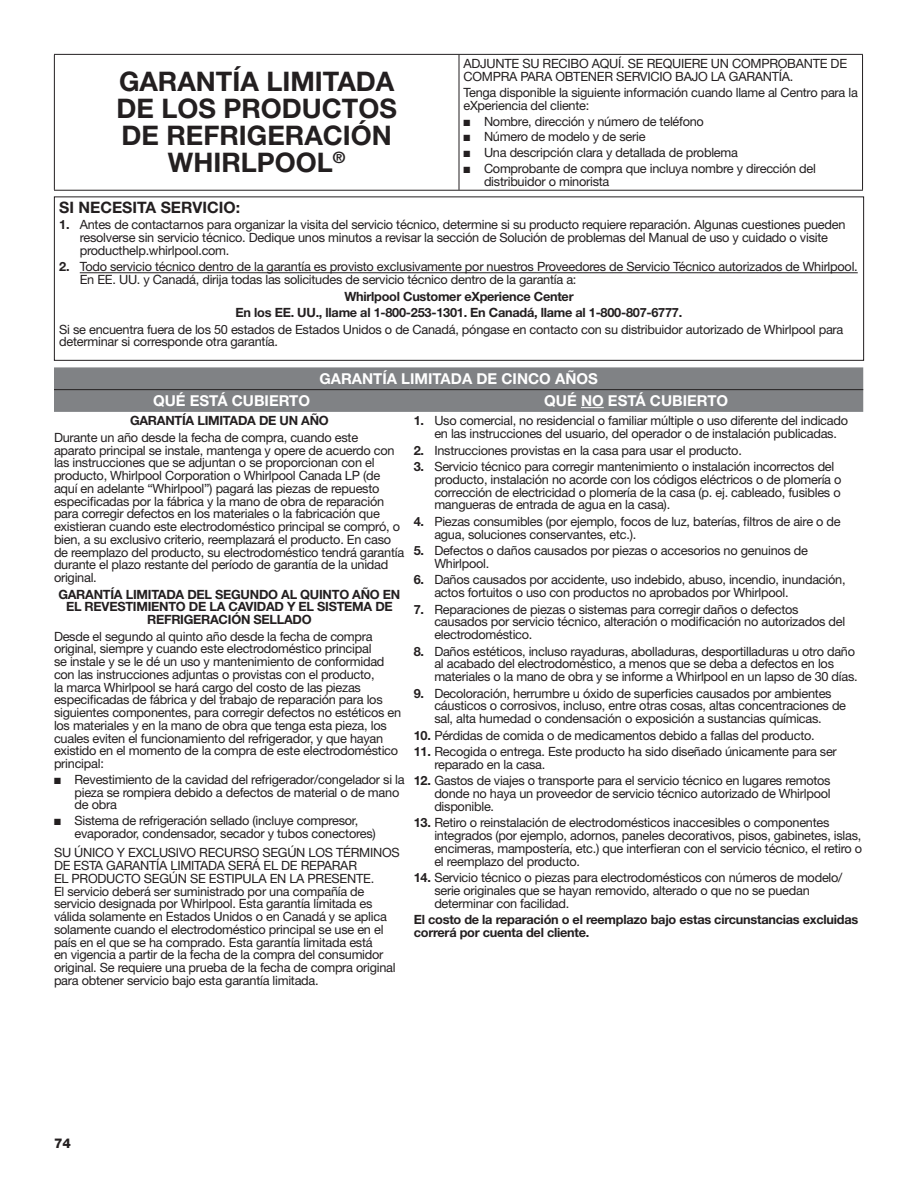
<style>
.page{position:relative;width:918px;height:1188px;background:#fff}
.page>*{position:absolute;margin:0;border:0;box-sizing:border-box;transform-origin:0 0}
.Warranty_Heading_1{font:700 27px/27px "Helvetica Neue LT Std";color:#231f20;text-align:center}
.Warranty_Heading_3{font:700 15.75px "Helvetica Neue LT Std";color:#231f20}
.Warranty_Heading_2{font:700 15px "Helvetica Neue LT Std";color:#fff}
.t1{font:800 13.5px "Helvetica Neue LT Std";color:#231f20}
.Warranty_Body{font:12.75px/12.8px "Helvetica Neue LT Std";letter-spacing:-.02em;color:#231f20}
.Warranty_Body_Bold_C{font:700 12.75px/12.8px "Helvetica Neue LT Std";letter-spacing:-.02em;color:#231f20;text-align:center}
.Warranty_Body_Bold{font:700 12.75px/12.8px "Helvetica Neue LT Std";letter-spacing:-.02em;color:#231f20}
.s1{font-weight:700}
</style>
<div class="page">
<hr style="left:80px;top:272px;width:778px;height:1px;background:#231f20">
<div style="left:54px;top:196px;width:810px;height:165px;border:1px solid #231f20"></div>
<hr style="left:54px;top:54px;width:405px;height:1px;background:#231f20">
<hr style="left:54px;top:55px;width:1px;height:135px;background:#231f20">
<hr style="left:459px;top:54px;width:404px;height:1px;background:#231f20">
<hr style="left:459px;top:55px;width:1px;height:135px;background:#231f20">
<hr style="left:862px;top:55px;width:1px;height:135px;background:#231f20">
<hr style="left:54px;top:190px;width:405px;height:1px;background:#231f20">
<hr style="left:459px;top:190px;width:404px;height:1px;background:#231f20">
<svg style="left:54px;top:367px;width:809px;height:45px;background:#7f8184"></svg>
<h1 class="Warranty_Heading_1" style="left:116px;top:68px;width:282px">GARANTÍA LIMITADA<br>DE LOS PRODUCTOS<br>DE REFRIGERACIÓN<br>WHIRLPOOL<sup>®</sup></h1>
<p class="Warranty_Body" style="left:464px;top:57px;width:385px">ADJUNTE SU RECIBO AQUÍ. SE REQUIERE UN COMPROBANTE DE<br>COMPRA PARA OBTENER SERVICIO BAJO LA GARANTÍA.</p>
<p class="Warranty_Body" style="left:464px;top:86px;width:396px">Tenga disponible la siguiente información cuando llame al Centro para la eXperiencia del cliente:</p>
<p class="Warranty_Body" style="left:464px;top:115px;width:242px">■ Nombre, dirección y número de teléfono</p>
<p class="Warranty_Body" style="left:464px;top:130px;width:184px">■ Número de modelo y de serie</p>
<p class="Warranty_Body" style="left:464px;top:146px;width:276px">■ Una descripción clara y detallada de problema</p>
<p class="Warranty_Body" style="left:484px;top:162px;width:333px;text-indent:-21px">■ Comprobante de compra que incluya nombre y dirección del distribuidor o minorista</p>
<p class="Warranty_Heading_3" style="left:59px;top:198px;width:182px">SI NECESITA SERVICIO:</p>
<p class="Warranty_Body" style="left:80px;top:218px;width:767px;text-indent:-21px"><span class="s1">1.</span> Antes de contactarnos para organizar la visita del servicio técnico, determine si su producto requiere reparación. Algunas cuestiones pueden resolverse sin servicio técnico. Dedique unos minutos a revisar la sección de Solución de problemas del Manual de uso y cuidado o visite producthelp.whirlpool.com.</p>
<p class="Warranty_Body" style="left:80px;top:260px;width:780px;text-indent:-21px"><span class="s1">2.</span> Todo servicio técnico dentro de la garantía es provisto exclusivamente por nuestros Proveedores de Servicio Técnico autorizados de Whirlpool.<br>En EE. UU. y Canadá, dirija todas las solicitudes de servicio técnico dentro de la garantía a:</p>
<p class="Warranty_Body_Bold_C" style="left:344px;top:290px;width:231px">Whirlpool Customer eXperience Center</p>
<p class="Warranty_Body_Bold_C" style="left:236px;top:306px;width:448px">En los EE. UU., llame al 1-800-253-1301. En Canadá, llame al 1-800-807-6777.</p>
<p class="Warranty_Body" style="left:59px;top:323px;width:786px">Si se encuentra fuera de los 50 estados de Estados Unidos o de Canadá, póngase en contacto con su distribuidor autorizado de Whirlpool para determinar si corresponde otra garantía.</p>
<p class="Warranty_Heading_2" style="left:319px;top:369px;width:280px">GARANTÍA LIMITADA DE CINCO AÑOS</p>
<p class="Warranty_Heading_2" style="left:153px;top:391px;width:158px">QUÉ ESTÁ CUBIERTO</p>
<p class="Warranty_Heading_2" style="left:544px;top:391px;width:185px">QUÉ NO ESTÁ CUBIERTO</p>
<p class="Warranty_Body_Bold_C" style="left:130px;top:414px;width:200px">GARANTÍA LIMITADA DE UN AÑO</p>
<p class="Warranty_Body" style="left:54px;top:431px;width:352px">Durante un año desde la fecha de compra, cuando este<br>aparato principal se instale, mantenga y opere de acuerdo con las instrucciones que se adjuntan o se proporcionan con el producto, Whirlpool Corporation o Whirlpool Canada LP (de aquí en adelante “Whirlpool”) pagará las piezas de repuesto especificadas por la fábrica y la mano de obra de reparación para corregir defectos en los materiales o la fabricación que existieran cuando este electrodoméstico principal se compró, o bien, a su exclusivo criterio, reemplazará el producto. En caso de reemplazo del producto, su electrodoméstico tendrá garantía durante el plazo restante del período de garantía de la unidad original.</p>
<p class="Warranty_Body_Bold_C" style="left:58px;top:588px;width:343px">GARANTÍA LIMITADA DEL SEGUNDO AL QUINTO AÑO EN<br>EL REVESTIMIENTO DE LA CAVIDAD Y EL SISTEMA DE<br>REFRIGERACIÓN SELLADO</p>
<p class="Warranty_Body" style="left:54px;top:630px;width:349px">Desde el segundo al quinto año desde la fecha de compra original, siempre y cuando este electrodoméstico principal<br>se instale y se le dé un uso y mantenimiento de conformidad con las instrucciones adjuntas o provistas con el producto,<br>la marca Whirlpool se hará cargo del costo de las piezas especificadas de fábrica y del trabajo de reparación para los siguientes componentes, para corregir defectos no estéticos en los materiales y en la mano de obra que tenga esta pieza, los cuales eviten el funcionamiento del refrigerador, y que hayan existido en el momento de la compra de este electrodoméstico principal:</p>
<p class="Warranty_Body" style="left:75px;top:773px;width:332px;text-indent:-21px">■ Revestimiento de la cavidad del refrigerador/congelador si la pieza se rompiera debido a defectos de material o de mano de obra</p>
<p class="Warranty_Body" style="left:75px;top:814px;width:303px;text-indent:-21px">■ Sistema de refrigeración sellado (incluye compresor, evaporador, condensador, secador y tubos conectores)</p>
<p class="Warranty_Body" style="left:54px;top:846px;width:347px">SU ÚNICO Y EXCLUSIVO RECURSO SEGÚN LOS TÉRMINOS DE ESTA GARANTÍA LIMITADA SERÁ EL DE REPARAR<br>EL PRODUCTO SEGÚN SE ESTIPULA EN LA PRESENTE.<br>El servicio deberá ser suministrado por una compañía de servicio designada por Whirlpool. Esta garantía limitada es válida solamente en Estados Unidos o en Canadá y se aplica solamente cuando el electrodoméstico principal se use en el país en el que se ha comprado. Esta garantía limitada está<br>en vigencia a partir de la fecha de la compra del consumidor original. Se requiere una prueba de la fecha de compra original para obtener servicio bajo esta garantía limitada.</p>
<p class="Warranty_Body" style="left:434px;top:414px;width:415px;text-indent:-21px"><span class="s1">1.</span> Uso comercial, no residencial o familiar múltiple o uso diferente del indicado en las instrucciones del usuario, del operador o de instalación publicadas.</p>
<p class="Warranty_Body" style="left:414px;top:444px;width:330px"><span class="s1">2.</span> Instrucciones provistas en la casa para usar el producto.</p>
<p class="Warranty_Body" style="left:434px;top:460px;width:409px;text-indent:-21px"><span class="s1">3.</span> Servicio técnico para corregir mantenimiento o instalación incorrectos del producto, instalación no acorde con los códigos eléctricos o de plomería o corrección de electricidad o plomería de la casa (p. ej. cableado, fusibles o mangueras de entrada de agua en la casa).</p>
<p class="Warranty_Body" style="left:434px;top:515px;width:408px;text-indent:-21px"><span class="s1">4.</span> Piezas consumibles (por ejemplo, focos de luz, baterías, filtros de aire o de agua, soluciones conservantes, etc.).</p>
<p class="Warranty_Body" style="left:434px;top:544px;width:375px;text-indent:-21px"><span class="s1">5.</span> Defectos o daños causados por piezas o accesorios no genuinos de<br>Whirlpool.</p>
<p class="Warranty_Body" style="left:434px;top:573px;width:413px;text-indent:-21px"><span class="s1">6.</span> Daños causados por accidente, uso indebido, abuso, incendio, inundación, actos fortuitos o uso con productos no aprobados por Whirlpool.</p>
<p class="Warranty_Body" style="left:434px;top:603px;width:412px;text-indent:-21px"><span class="s1">7.</span> Reparaciones de piezas o sistemas para corregir daños o defectos causados por servicio técnico, alteración o modificación no autorizados del electrodoméstico.</p>
<p class="Warranty_Body" style="left:434px;top:645px;width:425px;text-indent:-21px"><span class="s1">8.</span> Daños estéticos, incluso rayaduras, abolladuras, desportilladuras u otro daño al acabado del electrodoméstico, a menos que se deba a defectos en los materiales o la mano de obra y se informe a Whirlpool en un lapso de 30 días.</p>
<p class="Warranty_Body" style="left:434px;top:687px;width:413px;text-indent:-21px"><span class="s1">9.</span> Decoloración, herrumbre u óxido de superficies causados por ambientes cáusticos o corrosivos, incluso, entre otras cosas, altas concentraciones de sal, alta humedad o condensación o exposición a sustancias químicas.</p>
<p class="Warranty_Body" style="left:414px;top:729px;width:402px"><span class="s1">10.</span> Pérdidas de comida o de medicamentos debido a fallas del producto.</p>
<p class="Warranty_Body" style="left:434px;top:745px;width:404px;text-indent:-21px"><span class="s1">11.</span> Recogida o entrega. Este producto ha sido diseñado únicamente para ser reparado en la casa.</p>
<p class="Warranty_Body" style="left:434px;top:774px;width:398px;text-align:justify;text-indent:-21px"><span class="s1">12.</span> Gastos de viajes o transporte para el servicio técnico en lugares remotos donde no haya un proveedor de servicio técnico autorizado de Whirlpool disponible.</p>
<p class="Warranty_Body" style="left:434px;top:816px;width:429px;text-indent:-21px"><span class="s1">13.</span> Retiro o reinstalación de electrodomésticos inaccesibles o componentes integrados (por ejemplo, adornos, paneles decorativos, pisos, gabinetes, islas, encimeras, mampostería, etc.) que interfieran con el servicio técnico, el retiro o el reemplazo del producto.</p>
<p class="Warranty_Body" style="left:434px;top:871px;width:410px;text-indent:-21px"><span class="s1">14.</span> Servicio técnico o piezas para electrodomésticos con números de modelo/ serie originales que se hayan removido, alterado o que no se puedan determinar con facilidad.</p>
<p class="Warranty_Body_Bold" style="left:414px;top:913px;width:446px">El costo de la reparación o el reemplazo bajo estas circunstancias excluidas correrá por cuenta del cliente.</p>
<p class="t1" style="left:54px;top:1135px;width:19px">74</p>
</div>
